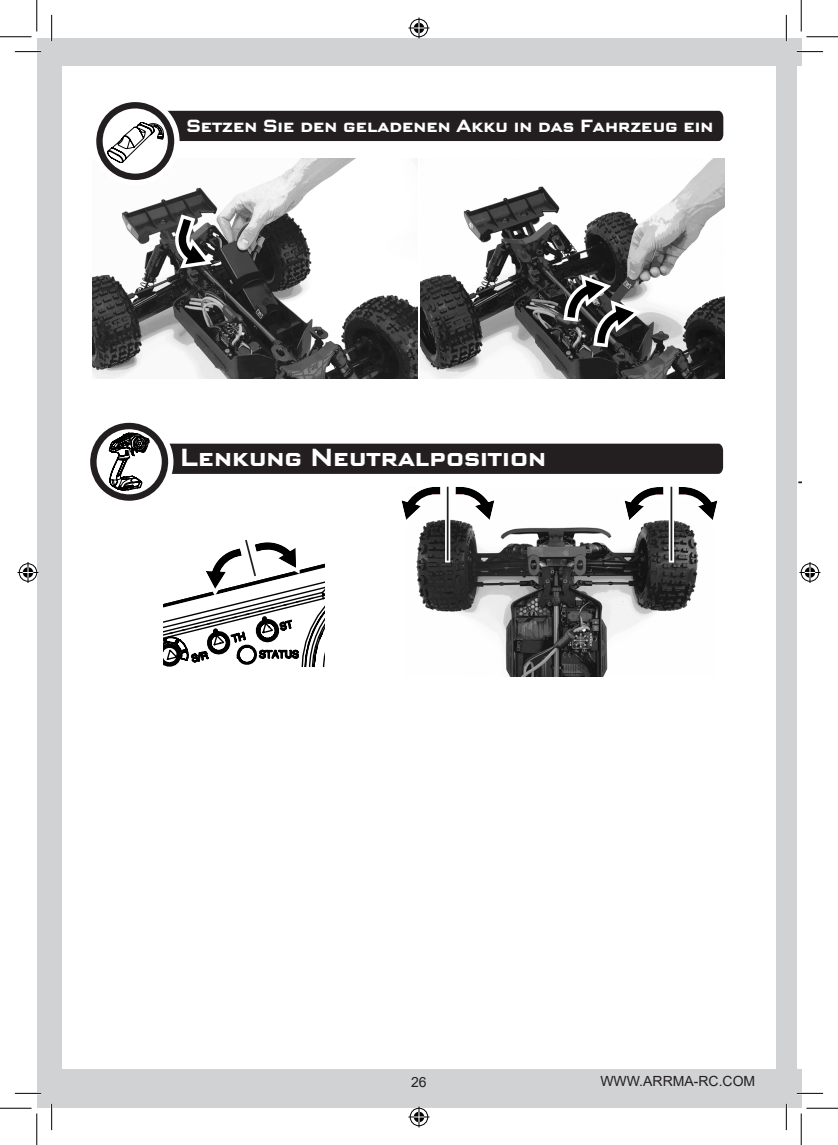
<style>
.page{position:relative;width:838px;height:1145px;background:#fff}
.page>*{position:absolute;margin:0;border:0;box-sizing:border-box;transform-origin:0 0}
.t1{font:700 24.5px "Bank Gothic";color:#fff}
.t2{font:700 17.5px "Bank Gothic";color:#fff}
.t3{font:14px "Arial";color:#231f20}
</style>
<div class="page">
<div style="left:38px;top:38px;width:763px;height:1069px;background:#d1d2d4"></div>
<hr style="left:797px;top:67px;width:4px;height:1002px;background:#fff">
<div style="left:62px;top:67px;width:713px;height:1002px;background:#fff"></div>
<img style="left:93px;top:180px;width:324px;height:199px">
<img style="left:506px;top:667px;width:102px;height:10px">
<div style="left:91px;top:97px;width:88px;height:88px;background:#fff;border-radius:50%"></div>
<svg style="left:96px;top:102px;width:627px;height:78px"></svg>
<img style="left:420px;top:158px;width:304px;height:221px">
<svg style="left:173px;top:214px;width:39px;height:54px"></svg>
<svg style="left:563px;top:275px;width:78px;height:72px"></svg>
<svg style="left:90px;top:422px;width:633px;height:245px"></svg>
<hr style="left:15px;top:51px;width:26px;height:2px;background:#fff">
<hr style="left:796px;top:51px;width:27px;height:2px;background:#fff">
<hr style="left:15px;top:1092px;width:26px;height:2px;background:#fff">
<hr style="left:796px;top:1092px;width:27px;height:2px;background:#fff">
<hr style="left:51px;top:15px;width:2px;height:26px;background:#fff">
<hr style="left:51px;top:1104px;width:2px;height:26px;background:#fff">
<hr style="left:785px;top:15px;width:2px;height:26px;background:#fff">
<hr style="left:785px;top:1104px;width:2px;height:26px;background:#fff">
<svg style="left:15px;top:51px;width:26px;height:1px"></svg>
<svg style="left:796px;top:51px;width:27px;height:1px"></svg>
<svg style="left:15px;top:1093px;width:26px;height:1px"></svg>
<svg style="left:796px;top:1093px;width:27px;height:1px"></svg>
<svg style="left:51px;top:15px;width:1px;height:26px"></svg>
<svg style="left:51px;top:1104px;width:1px;height:26px"></svg>
<svg style="left:786px;top:15px;width:1px;height:26px"></svg>
<svg style="left:786px;top:1104px;width:1px;height:26px"></svg>
<hr style="left:0;top:36px;width:32px;height:1px;background:#000">
<hr style="left:806px;top:36px;width:31px;height:1px;background:#000">
<hr style="left:0;top:1108px;width:32px;height:1px;background:#000">
<hr style="left:806px;top:1108px;width:31px;height:1px;background:#000">
<hr style="left:36px;top:0;width:1px;height:31px;background:#000">
<hr style="left:36px;top:1113px;width:1px;height:32px;background:#000">
<hr style="left:800px;top:0;width:1px;height:31px;background:#000">
<hr style="left:800px;top:1113px;width:1px;height:32px;background:#000">
<svg style="left:408px;top:18px;width:21px;height:21px"></svg>
<svg style="left:408px;top:1106px;width:21px;height:21px"></svg>
<svg style="left:18px;top:562px;width:21px;height:21px"></svg>
<svg style="left:799px;top:562px;width:21px;height:21px"></svg>
<p class="t2" style="left:186px;top:115px;width:528px">Setzen Sie den geladenen Akku in das Fahrzeug ein</p>
<p class="t1" style="left:180px;top:442px;width:367px">Lenkung Neutralposition</p>
<p class="t3" style="left:411px;top:1072px;width:17px">26</p>
<p class="t3" style="left:600px;top:1071px;width:156px">WWW.ARRMA-RC.COM</p>
</div>
